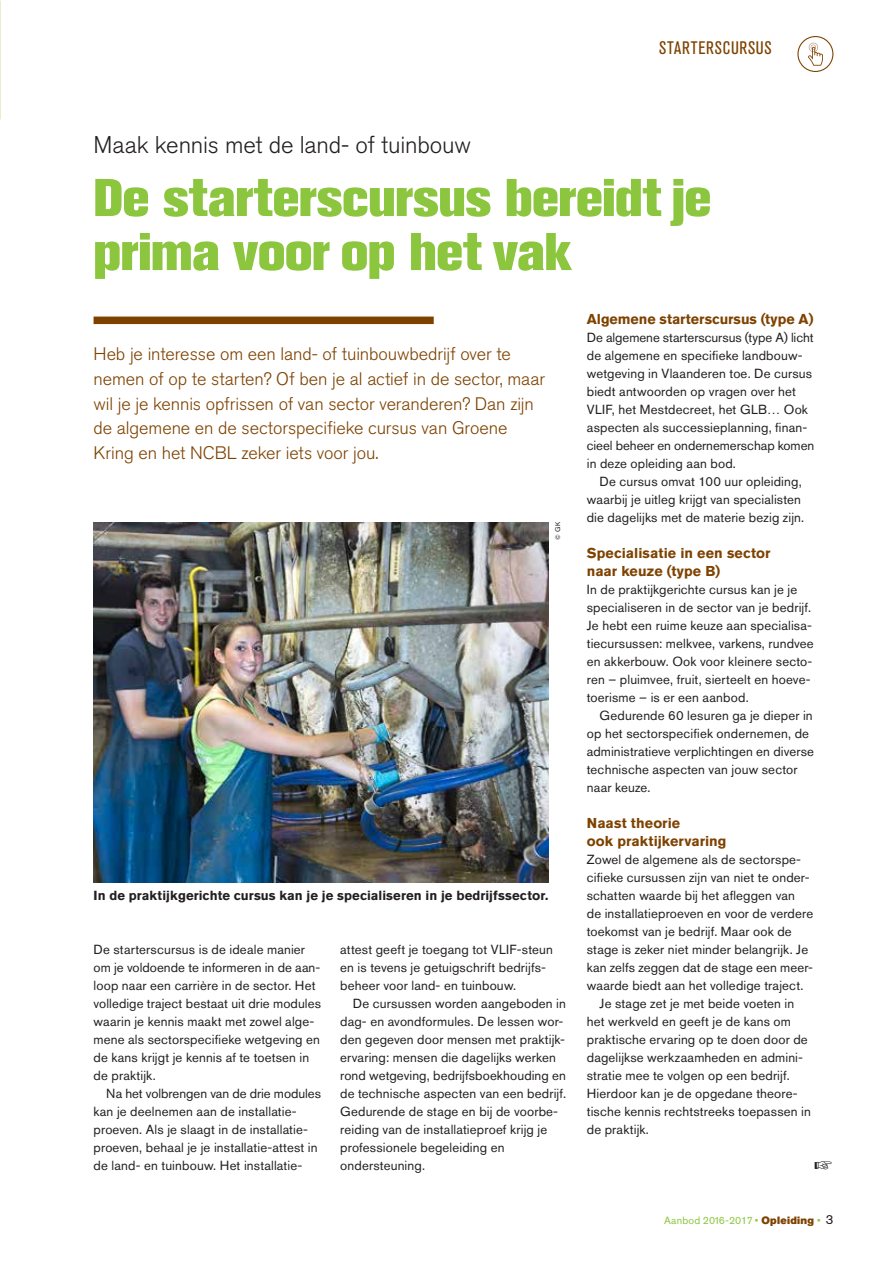
<style>
.page{position:relative;width:893px;height:1263px;background:#fff}
.page>*{position:absolute;margin:0;border:0;box-sizing:border-box;transform-origin:0 0}
.t1{font:800 52.5px/54px "Akzidenz Grotesk Pro";letter-spacing:-.005em;color:#8bc63e}
.t2{font:300 24px "Akzidenz Grotesk Pro";letter-spacing:-.01em;color:#231f20}
.t3{font:300 18px/24.8px "Akzidenz Grotesk Pro";letter-spacing:-.005em;color:#7e4200}
.t4{font:condensed 18px "Akzidenz Grotesk Pro";letter-spacing:.04em;color:#7e4200}
.t5{font:700 14.25px/18px "Akzidenz Grotesk Pro";letter-spacing:.005em;color:#7e4200}
.t6{font:13.2px/18px "Akzidenz Grotesk Pro";letter-spacing:.015em;color:#231f20}
.t7{font:700 13.2px "Akzidenz Grotesk Pro";letter-spacing:.005em;color:#231f20}
.t8{font:10.5px "Akzidenz Grotesk Pro";letter-spacing:.01em;color:#8bc63e}
.t9{font:6.75px "Akzidenz Grotesk Pro";color:#231f20}
.s1{font-family:"Akzidenz Grotesk Pro Super";color:#7e4200}
.s2{font-size:13.2px;color:#231f20}
</style>
<div class="page">
<svg style="left:797px;top:36px;width:36px;height:36px"></svg>
<div style="left:94px;top:317px;width:340px;height:7px;background:#7e4200"></div>
<img style="left:94px;top:522px;width:455px;height:360px">
<h3 class="t4" style="left:659px;top:36px;width:114px">STARTERSCURSUS</h3>
<h2 class="t2" style="left:94px;top:129px;width:379px">Maak kennis met de land- of tuinbouw</h2>
<h1 class="t1" style="left:94px;top:170px;width:619px">De starterscursus bereidt je prima voor op het vak</h1>
<p class="t3" style="left:94px;top:341px;width:453px">Heb je interesse om een land- of tuinbouwbedrijf over te nemen of op te starten? Of ben je al actief in de sector, maar wil je je kennis opfrissen of van sector veranderen? Dan zijn de algemene en de sectorspecifieke cursus van Groene Kring en het NCBL zeker iets voor jou.</p>
<p class="t9" style="left:553px;top:540px;width:20px;rotate:-90deg">© GK</p>
<p class="t7" style="left:94px;top:887px;width:456px">In de praktijkgerichte cursus kan je je specialiseren in je bedrijfssector.</p>
<p class="t6" style="left:94px;top:940px;width:229px">De starterscursus is de ideale manier om je voldoende te informeren in de aan&shy;loop naar een carrière in de sector. Het volledige traject bestaat uit drie modules waarin je kennis maakt met zowel alge&shy;mene als sectorspecifieke wetgeving en de kans krijgt je kennis af te toetsen in de praktijk.</p>
<p class="t6" style="left:94px;top:1084px;width:229px;text-indent:13px">Na het volbrengen van de drie modules kan je deelnemen aan de installatie&shy;proeven. Als je slaagt in de installatie&shy;proeven, behaal je je installatie-attest in de land- en tuinbouw. Het installatie-</p>
<p class="t6" style="left:340px;top:940px;width:214px">attest geeft je toegang tot VLIF-steun en is tevens je getuigschrift bedrijfs&shy;beheer voor land- en tuinbouw.</p>
<p class="t6" style="left:340px;top:994px;width:227px;text-indent:13px">De cursussen worden aangeboden in dag- en avondformules. De lessen wor&shy;den gegeven door mensen met praktijk&shy;ervaring: mensen die dagelijks werken rond wetgeving, bedrijfsboekhouding en de technische aspecten van een bedrijf.<br>Gedurende de stage en bij de voorbe&shy;reiding van de installatieproef krijg je professionele begeleiding en ondersteuning.</p>
<p class="t5" style="left:587px;top:310px;width:228px">Algemene starterscursus (type A)</p>
<p class="t6" style="left:587px;top:328px;width:229px">De algemene starterscursus (type A) licht de algemene en specifieke landbouw&shy;wetgeving in Vlaanderen toe. De cursus biedt antwoorden op vragen over het VLIF, het Mestdecreet, het GLB… Ook aspecten als successieplanning, finan&shy;cieel beheer en ondernemerschap komen in deze opleiding aan bod.</p>
<p class="t6" style="left:587px;top:472px;width:219px;text-indent:13px">De cursus omvat 100 uur opleiding, waarbij je uitleg krijgt van specialisten die dagelijks met de materie bezig zijn.</p>
<p class="t5" style="left:587px;top:544px;width:185px">Specialisatie in een sector naar keuze (type B)</p>
<p class="t6" style="left:587px;top:580px;width:228px">In de praktijkgerichte cursus kan je je specialiseren in de sector van je bedrijf.<br>Je hebt een ruime keuze aan specialisa&shy;tiecursussen: melkvee, varkens, rundvee en akkerbouw. Ook voor kleinere secto&shy;ren – pluimvee, fruit, sierteelt en hoeve&shy;toerisme – is er een aanbod.</p>
<p class="t6" style="left:587px;top:706px;width:229px;text-indent:13px">Gedurende 60 lesuren ga je dieper in op het sectorspecifiek ondernemen, de administratieve verplichtingen en diverse technische aspecten van jouw sector naar keuze.</p>
<p class="t5" style="left:587px;top:814px;width:141px">Naast theorie<br>ook praktijkervaring</p>
<p class="t6" style="left:587px;top:850px;width:215px">Zowel de algemene als de sectorspe-</p>
<p class="t6" style="left:587px;top:868px;width:224px">cifieke cursussen zijn van niet te onder-</p>
<p class="t6" style="left:587px;top:886px;width:210px">schatten waarde bij het afleggen van</p>
<p class="t6" style="left:587px;top:904px;width:228px">de installatieproeven en voor de verdere</p>
<p class="t6" style="left:587px;top:922px;width:206px">toekomst van je bedrijf. Maar ook de</p>
<p class="t6" style="left:587px;top:940px;width:223px">stage is zeker niet minder belangrijk. Je</p>
<p class="t6" style="left:587px;top:958px;width:228px">kan zelfs zeggen dat de stage een meer-</p>
<p class="t6" style="left:587px;top:976px;width:218px">waarde biedt aan het volledige traject.</p>
<p class="t6" style="left:600px;top:994px;width:196px">Je stage zet je met beide voeten in</p>
<p class="t6" style="left:587px;top:1012px;width:206px">het werkveld en geeft je de kans om</p>
<p class="t6" style="left:587px;top:1030px;width:222px">praktische ervaring op te doen door de</p>
<p class="t6" style="left:587px;top:1048px;width:217px">dagelijkse werkzaamheden en admini-</p>
<p class="t6" style="left:587px;top:1066px;width:204px">stratie mee te volgen op een bedrijf.</p>
<p class="t6" style="left:587px;top:1084px;width:211px">Hierdoor kan je de opgedane theore-</p>
<p class="t6" style="left:587px;top:1102px;width:226px">tische kennis rechtstreeks toepassen in</p>
<p class="t6" style="left:587px;top:1120px;width:64px">de praktijk.</p>
<p class="t8" style="left:664px;top:1214px;width:171px">Aanbod 2016-2017 • <span class="s1">Opleiding</span> • <span class="s2">3</span></p>
</div>
